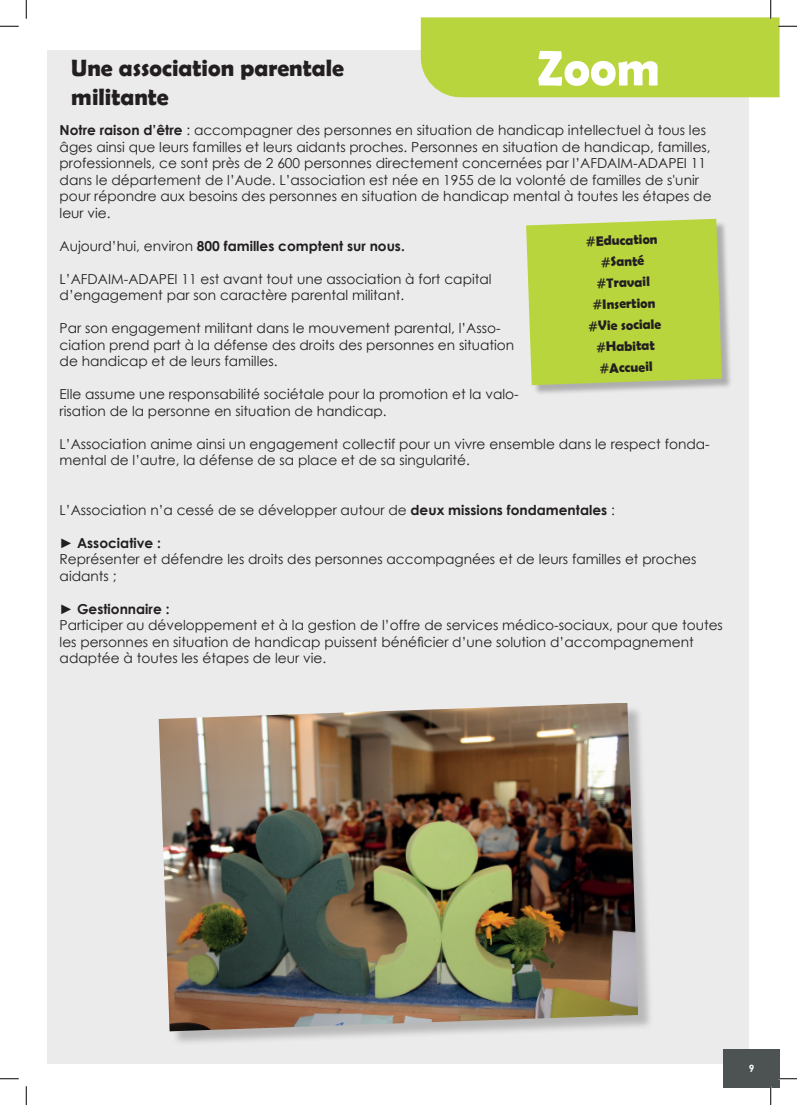
<style>
.page{position:relative;width:797px;height:1105px;background:#fff}
.page>*{position:absolute;margin:0;border:0;box-sizing:border-box;transform-origin:0 0}
.t1{font:700 50px "Berlin Sans FB Demi";color:#fff}
.t2{font:700 23.75px/28.5px "Berlin Sans FB Demi";color:#231f20}
.t3{font:13.75px/16.5px "Century Gothic";color:#231f20}
.t4{font:700 13.75px "Century Gothic";color:#231f20}
.t5{font:700 13.75px/21.2px "Berlin Sans FB Demi";color:#231f20;text-align:center}
.t6{font:700 10px "Century Gothic";color:#fff}
.s1{font-weight:700}
.s2{font-weight:400}
</style>
<div class="page">
<div style="left:48px;top:50px;width:701px;height:1014px;background:#ebebeb"></div>
<div style="left:723px;top:1048px;width:56px;height:39px;background:#4d5352"></div>
<div style="left:527px;top:220px;width:205px;height:176px;background:#231f20;opacity:.3"></div>
<div style="left:526px;top:219px;width:195px;height:166px;background:#b8d53d"></div>
<div style="left:161px;top:705px;width:492px;height:341px;background:#231f20;opacity:.25"></div>
<img style="left:159px;top:703px;width:479px;height:328px">
<svg style="left:0;top:25px;width:19px;height:2px"></svg>
<svg style="left:0;top:1078px;width:19px;height:1px"></svg>
<svg style="left:778px;top:1078px;width:19px;height:1px"></svg>
<svg style="left:25px;top:0;width:2px;height:19px"></svg>
<svg style="left:25px;top:1086px;width:2px;height:19px"></svg>
<svg style="left:421px;top:0;width:376px;height:97px"></svg>
<svg style="left:770px;top:1086px;width:1px;height:19px"></svg>
<h1 class="t1" style="left:536px;top:39px;width:125px">Zoom</h1>
<p class="t3" style="left:60px;top:122px;width:653px"><span class="s1">Notre raison d’être</span> : accompagner des personnes en situation de handicap intellectuel à tous les âges ainsi que leurs familles et leurs aidants proches. Personnes en situation de handicap, familles, professionnels, ce sont près de 2 600 personnes directement concernées par l’AFDAIM-ADAPEI 11 dans le département de l’Aude. L’association est née en 1955 de la volonté de familles de s'unir pour répondre aux besoins des personnes en situation de handicap mental à toutes les étapes de leur vie.</p>
<p class="t4" style="left:60px;top:235px;width:347px"><span class="s2">Aujourd’hui, environ</span> 800 familles comptent sur nous.</p>
<p class="t3" style="left:60px;top:270px;width:433px">L’AFDAIM-ADAPEI 11 est avant tout une association à fort capital d’engagement par son caractère parental militant.</p>
<p class="t3" style="left:60px;top:320px;width:456px">Par son engagement militant dans le mouvement parental, l’Asso&shy;ciation prend part à la défense des droits des personnes en situation de handicap et de leurs familles.</p>
<p class="t3" style="left:60px;top:386px;width:460px">Elle assume une responsabilité sociétale pour la promotion et la valo&shy;risation de la personne en situation de handicap.</p>
<p class="t3" style="left:60px;top:435px;width:651px">L’Association anime ainsi un engagement collectif pour un vivre ensemble dans le respect fonda&shy;mental de l’autre, la défense de sa place et de sa singularité.</p>
<p class="t3" style="left:60px;top:501px;width:557px">L’Association n’a cessé de se développer autour de <span class="s1">deux missions fondamentales</span> :</p>
<p class="t4" style="left:60px;top:532px;width:103px">► Associative :</p>
<p class="t3" style="left:60px;top:551px;width:638px">Représenter et défendre les droits des personnes accompagnées et de leurs familles et proches aidants ;</p>
<p class="t4" style="left:60px;top:598px;width:111px">► Gestionnaire :</p>
<p class="t3" style="left:60px;top:617px;width:665px">Participer au développement et à la gestion de l’offre de services médico-sociaux, pour que toutes les personnes en situation de handicap puissent bénéficier d’une solution d’accompagnement adaptée à toutes les étapes de leur vie.</p>
<h2 class="t2" style="left:71px;top:53px;width:274px">Une association parentale militante</h2>
<p class="t5" style="left:585px;top:230px;width:75px;rotate:-2deg">#Education #Santé #Travail #Insertion #Vie sociale #Habitat #Accueil</p>
<p class="t6" style="left:748px;top:1061px;width:7px">9</p>
</div>
